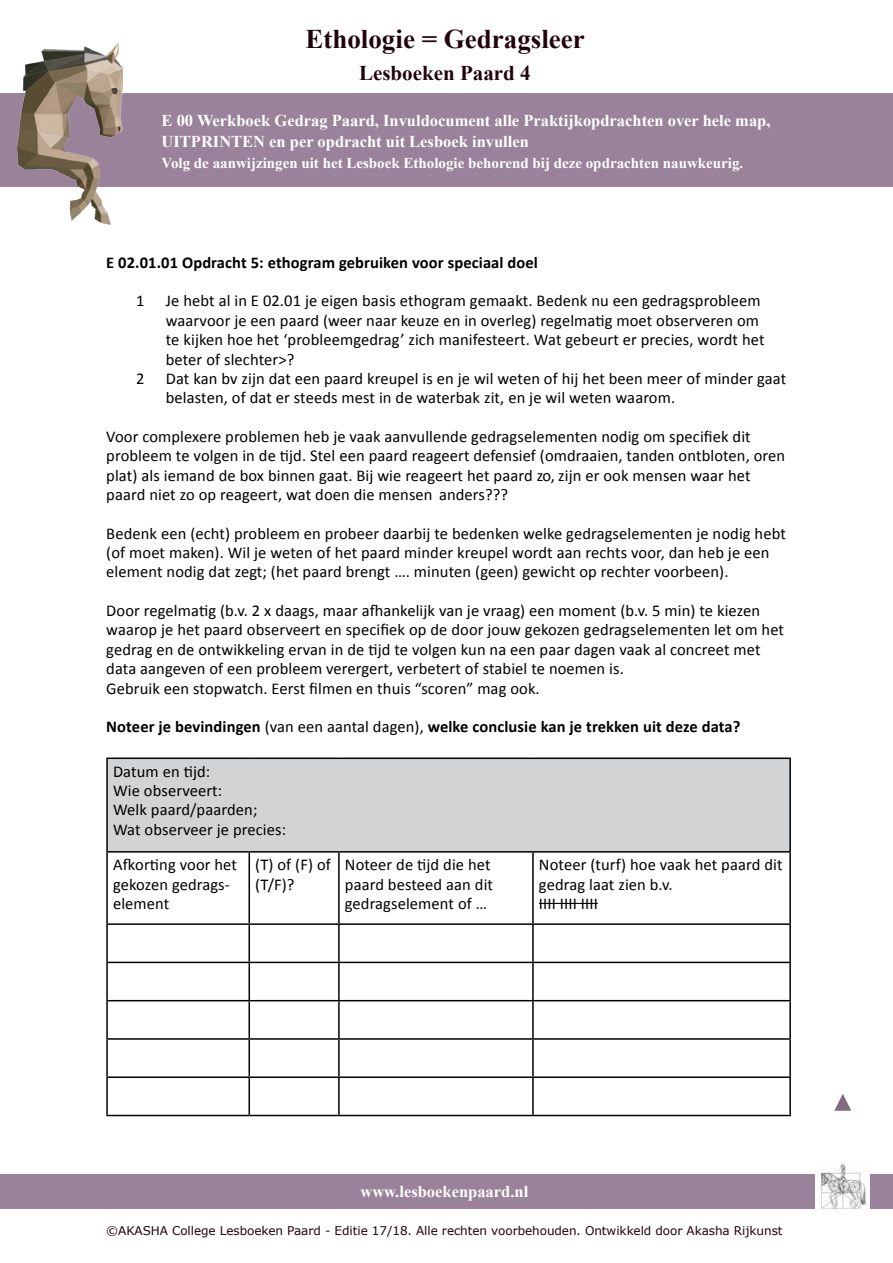
<style>
.page{position:relative;width:893px;height:1263px;background:#fff}
.page>*{position:absolute;margin:0;border:0;box-sizing:border-box;transform-origin:0 0}
.t1{font:700 27px "Times New Roman";color:#21030b}
.t2{font:700 21px "Times New Roman";color:#21030b}
.t3{font:16.5px/19.4px "Calibri";letter-spacing:.005em;color:#000}
.t4{font:700 16.5px/21px "Times New Roman";color:#fff}
.t5{font:700 16.5px "Calibri";letter-spacing:.005em;color:#000}
.t6{font:700 15px "Times New Roman";color:#fff}
.t7{font:12px "Verdana";letter-spacing:-.005em;color:#21030b}
.s1{font-weight:400}
</style>
<div class="page">
<div style="left:0;top:1174px;width:893px;height:34px;background:#9a829a"></div>
<div style="left:0;top:94px;width:893px;height:93px;background:#9a829a"></div>
<div style="left:107px;top:758px;width:683px;height:94px;background:#d1d3d4"></div>
<hr style="left:106px;top:757px;width:143px;height:2px;background:#000">
<hr style="left:106px;top:759px;width:2px;height:92px;background:#000">
<hr style="left:249px;top:757px;width:90px;height:2px;background:#000">
<hr style="left:339px;top:757px;width:194px;height:2px;background:#000">
<hr style="left:533px;top:757px;width:258px;height:2px;background:#000">
<hr style="left:789px;top:759px;width:2px;height:92px;background:#000">
<hr style="left:106px;top:851px;width:143px;height:1px;background:#000">
<hr style="left:106px;top:852px;width:2px;height:71px;background:#000">
<hr style="left:249px;top:851px;width:90px;height:1px;background:#000">
<hr style="left:248px;top:852px;width:2px;height:71px;background:#000">
<hr style="left:339px;top:851px;width:194px;height:1px;background:#000">
<hr style="left:338px;top:852px;width:2px;height:71px;background:#000">
<hr style="left:533px;top:851px;width:258px;height:1px;background:#000">
<hr style="left:532px;top:852px;width:2px;height:71px;background:#000">
<hr style="left:789px;top:852px;width:2px;height:71px;background:#000">
<hr style="left:106px;top:923px;width:143px;height:2px;background:#000">
<hr style="left:106px;top:925px;width:2px;height:37px;background:#000">
<hr style="left:249px;top:923px;width:90px;height:2px;background:#000">
<hr style="left:248px;top:925px;width:2px;height:37px;background:#000">
<hr style="left:339px;top:923px;width:194px;height:2px;background:#000">
<hr style="left:338px;top:925px;width:2px;height:37px;background:#000">
<hr style="left:533px;top:923px;width:258px;height:2px;background:#000">
<hr style="left:532px;top:925px;width:2px;height:37px;background:#000">
<hr style="left:789px;top:925px;width:2px;height:37px;background:#000">
<hr style="left:106px;top:962px;width:143px;height:1px;background:#000">
<hr style="left:106px;top:963px;width:2px;height:37px;background:#000">
<hr style="left:249px;top:962px;width:90px;height:1px;background:#000">
<hr style="left:248px;top:963px;width:2px;height:37px;background:#000">
<hr style="left:339px;top:962px;width:194px;height:1px;background:#000">
<hr style="left:338px;top:963px;width:2px;height:37px;background:#000">
<hr style="left:533px;top:962px;width:258px;height:1px;background:#000">
<hr style="left:532px;top:963px;width:2px;height:37px;background:#000">
<hr style="left:789px;top:963px;width:2px;height:37px;background:#000">
<hr style="left:106px;top:1000px;width:143px;height:1px;background:#000">
<hr style="left:106px;top:1001px;width:2px;height:37px;background:#000">
<hr style="left:249px;top:1000px;width:90px;height:1px;background:#000">
<hr style="left:248px;top:1001px;width:2px;height:37px;background:#000">
<hr style="left:339px;top:1000px;width:194px;height:1px;background:#000">
<hr style="left:338px;top:1001px;width:2px;height:37px;background:#000">
<hr style="left:533px;top:1000px;width:258px;height:1px;background:#000">
<hr style="left:532px;top:1001px;width:2px;height:37px;background:#000">
<hr style="left:789px;top:1001px;width:2px;height:37px;background:#000">
<hr style="left:106px;top:1038px;width:143px;height:2px;background:#000">
<hr style="left:106px;top:1040px;width:2px;height:36px;background:#000">
<hr style="left:249px;top:1038px;width:90px;height:2px;background:#000">
<hr style="left:248px;top:1040px;width:2px;height:36px;background:#000">
<hr style="left:339px;top:1038px;width:194px;height:2px;background:#000">
<hr style="left:338px;top:1040px;width:2px;height:36px;background:#000">
<hr style="left:533px;top:1038px;width:258px;height:2px;background:#000">
<hr style="left:532px;top:1040px;width:2px;height:36px;background:#000">
<hr style="left:789px;top:1040px;width:2px;height:36px;background:#000">
<hr style="left:106px;top:1076px;width:143px;height:2px;background:#000">
<hr style="left:106px;top:1078px;width:2px;height:37px;background:#000">
<hr style="left:249px;top:1076px;width:90px;height:2px;background:#000">
<hr style="left:248px;top:1078px;width:2px;height:37px;background:#000">
<hr style="left:339px;top:1076px;width:194px;height:2px;background:#000">
<hr style="left:338px;top:1078px;width:2px;height:37px;background:#000">
<hr style="left:533px;top:1076px;width:258px;height:2px;background:#000">
<hr style="left:532px;top:1078px;width:2px;height:37px;background:#000">
<hr style="left:789px;top:1078px;width:2px;height:37px;background:#000">
<hr style="left:106px;top:1115px;width:143px;height:1px;background:#000">
<hr style="left:249px;top:1115px;width:90px;height:1px;background:#000">
<hr style="left:339px;top:1115px;width:194px;height:1px;background:#000">
<hr style="left:533px;top:1115px;width:258px;height:1px;background:#000">
<hr style="left:539px;top:903px;width:59px;height:1px;background:#000">
<img style="left:17px;top:43px;width:106px;height:182px">
<img style="left:816px;top:1164px;width:54px;height:45px">
<svg style="left:834px;top:1094px;width:17px;height:17px"></svg>
<h1 class="t1" style="left:305px;top:20px;width:281px">Ethologie = Gedragsleer</h1>
<p class="t2" style="left:359px;top:58px;width:173px">Lesboeken Paard 4</p>
<p class="t4" style="left:162px;top:110px;width:610px">E 00 Werkboek Gedrag Paard, Invuldocument alle Praktijkopdrachten over hele map,<br>UITPRINTEN en per opdracht uit Lesboek invullen</p>
<p class="t6" style="left:162px;top:153px;width:583px">Volg de aanwijzingen uit het Lesboek Ethologie behorend bij deze opdrachten nauwkeurig.</p>
<p class="t5" style="left:106px;top:252px;width:433px">E 02.01.01 Opdracht 5: ethogram gebruiken voor speciaal doel</p>
<p class="t3" style="left:136px;top:291px;width:10px">1</p>
<p class="t3" style="left:166px;top:291px;width:600px">Je hebt al in E 02.01 je eigen basis ethogram gemaakt. Bedenk nu een gedragsprobleem waarvoor je een paard (weer naar keuze en in overleg) regelmatig moet observeren om te kijken hoe het ‘probleemgedrag’ zich manifesteert. Wat gebeurt er precies, wordt het beter of slechter&gt;?</p>
<p class="t3" style="left:136px;top:369px;width:10px">2</p>
<p class="t3" style="left:166px;top:369px;width:622px">Dat kan bv zijn dat een paard kreupel is en je wil weten of hij het been meer of minder gaat belasten, of dat er steeds mest in de waterbak zit, en je wil weten waarom.</p>
<p class="t3" style="left:106px;top:427px;width:680px">Voor complexere problemen heb je vaak aanvullende gedragselementen nodig om specifiek dit probleem te volgen in de tijd. Stel een paard reageert defensief (omdraaien, tanden ontbloten, oren plat) als iemand de box binnen gaat. Bij wie reageert het paard zo, zijn er ook mensen waar het paard niet zo op reageert, wat doen die mensen anders???</p>
<p class="t3" style="left:106px;top:524px;width:681px">Bedenk een (echt) probleem en probeer daarbij te bedenken welke gedragselementen je nodig hebt (of moet maken). Wil je weten of het paard minder kreupel wordt aan rechts voor, dan heb je een element nodig dat zegt; (het paard brengt …. minuten (geen) gewicht op rechter voorbeen).</p>
<p class="t3" style="left:106px;top:601px;width:679px">Door regelmatig (b.v. 2 x daags, maar afhankelijk van je vraag) een moment (b.v. 5 min) te kiezen waarop je het paard observeert en specifiek op de door jouw gekozen gedragselementen let om het gedrag en de ontwikkeling ervan in de tijd te volgen kun na een paar dagen vaak al concreet met data aangeven of een probleem verergert, verbetert of stabiel te noemen is.<br>Gebruik een stopwatch. Eerst filmen en thuis “scoren” mag ook.</p>
<p class="t5" style="left:106px;top:716px;width:636px">Noteer je bevindingen <span class="s1">(van een aantal dagen),</span> welke conclusie kan je trekken uit deze data?</p>
<p class="t3" style="left:113px;top:761px;width:175px">Datum en tijd:<br>Wie observeert:<br>Welk paard/paarden;<br>Wat observeer je precies:</p>
<p class="t3" style="left:113px;top:855px;width:126px">Afkorting voor het gekozen gedrags&shy;element</p>
<p class="t3" style="left:255px;top:855px;width:77px">(T) of (F) of (T/F)?</p>
<p class="t3" style="left:345px;top:855px;width:150px">Noteer de tijd die het paard besteed aan dit gedragselement of …</p>
<p class="t3" style="left:539px;top:855px;width:245px">Noteer (turf) hoe vaak het paard dit gedrag laat zien b.v.<br>IIII IIII IIII</p>
<p class="t4" style="left:360px;top:1180px;width:169px">www.lesboekenpaard.nl</p>
<p class="t7" style="left:106px;top:1223px;width:678px">©AKASHA College Lesboeken Paard - Editie 17/18. Alle rechten voorbehouden. Ontwikkeld door Akasha Rijkunst</p>
</div>
